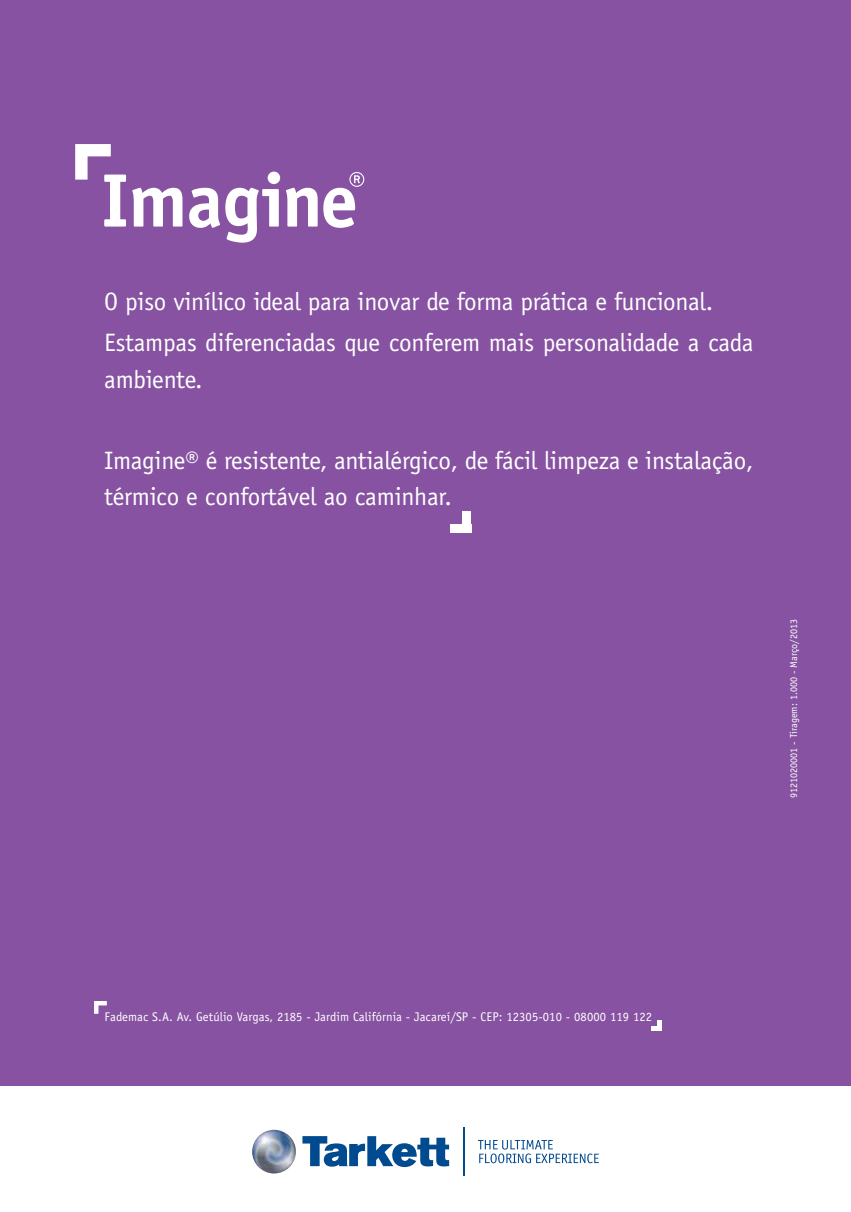
<style>
.page{position:relative;width:851px;height:1212px;background:#fff}
.page>*{position:absolute;margin:0;border:0;box-sizing:border-box;transform-origin:0 0}
.t1{font:25.2px/40.5px "Officina Sans Std";letter-spacing:-.01em;color:#fff}
.t2{font:12.6px "Officina Sans Std";letter-spacing:.005em;color:#fff}
.t3{font:10.05px "Officina Sans Std";color:#fff}
</style>
<div class="page">
<div style="left:0;top:0;width:850px;height:1212px;background:#8652a1"></div>
<svg style="left:94px;top:1001px;width:13px;height:13px"></svg>
<hr style="left:657px;top:1020px;width:4px;height:10px;background:#fff">
<hr style="left:650px;top:1026px;width:11px;height:4px;background:#fff">
<div style="left:462px;top:512px;width:9px;height:21px;background:#fff"></div>
<div style="left:449px;top:524px;width:22px;height:9px;background:#fff"></div>
<svg style="left:75px;top:144px;width:289px;height:99px"></svg>
<div style="left:0;top:1086px;width:850px;height:126px;background:#fff"></div>
<svg style="left:302px;top:1136px;width:147px;height:31px"></svg>
<svg style="left:478px;top:1140px;width:120px;height:23px"></svg>
<img style="left:252px;top:1130px;width:44px;height:43px;border-radius:22px">
<hr style="left:463px;top:1127px;width:2px;height:49px;background:#004a8f">
<p class="t1" style="left:104px;top:282px;width:650px">O piso vinílico ideal para inovar de forma prática e funcional.<br>Estampas diferenciadas que conferem mais personalidade a cada</p>
<p class="t1" style="left:104px;top:359px;width:100px">ambiente.</p>
<p class="t1" style="left:104px;top:442px;width:650px;line-height:36.8px">Imagine® é resistente, antialérgico, de fácil limpeza e instalação, térmico e confortável ao caminhar.</p>
<p class="t3" style="left:787px;top:798px;width:180px;rotate:-90deg">9121020001 - Tiragem: 1.000 - Março/2013</p>
<p class="t2" style="left:105px;top:1009px;width:549px">Fademac S.A. Av. Getúlio Vargas, 2185 - Jardim Califórnia - Jacareí/SP - CEP: 12305-010 - 08000 119 122</p>
</div>
